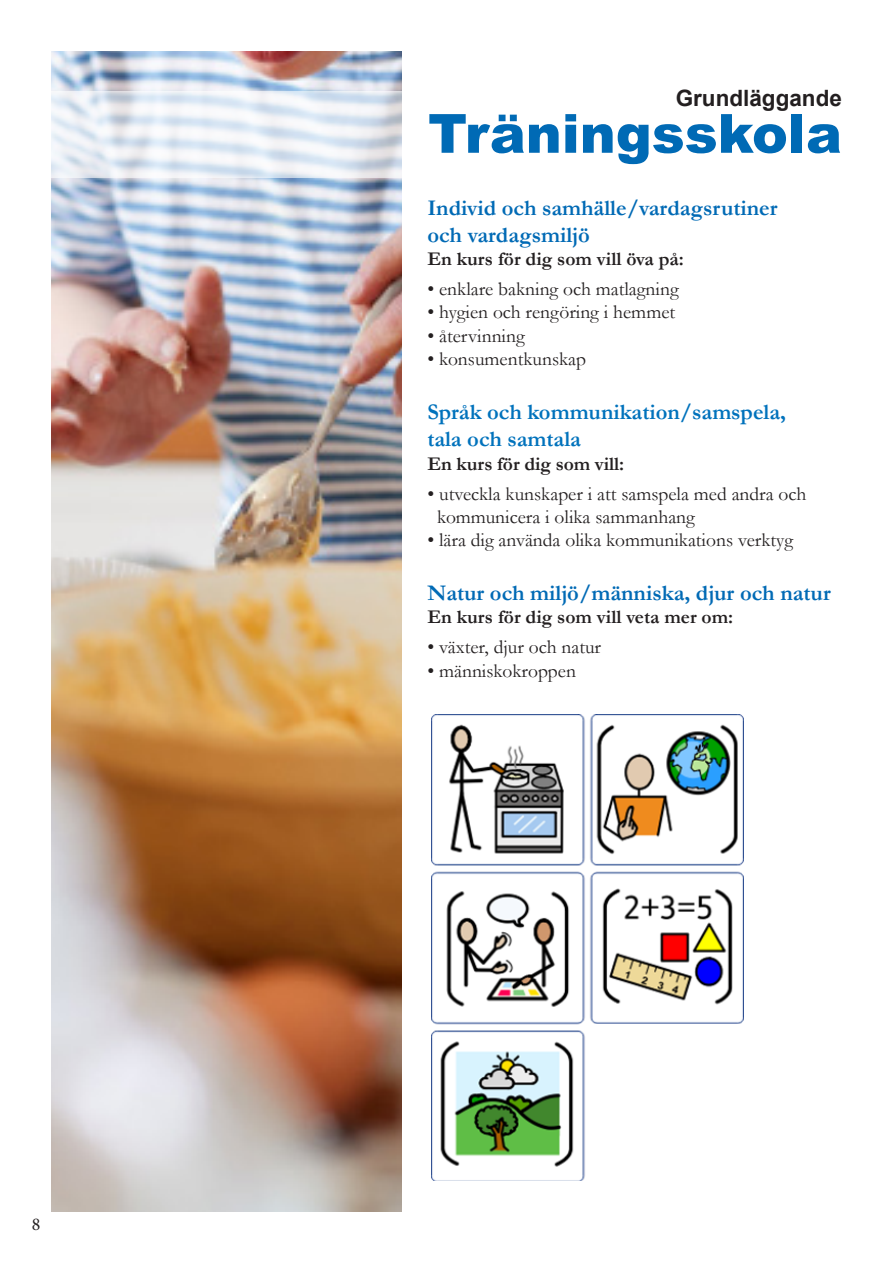
<style>
.page{position:relative;width:893px;height:1263px;background:#fff}
.page>*{position:absolute;margin:0;border:0;box-sizing:border-box;transform-origin:0 0}
.t1{font:900 54px "Arial";color:#006ab5}
.t2{font:700 22.5px "Garamond";color:#006ab5}
.t3{font:700 22.5px "Garamond";color:#0072bc}
.t4{font:700 22.5px "Arial";color:#231f20}
.t5{font:19.5px/23.4px "Garamond";color:#231f20}
.t6{font:700 19.5px "Garamond";color:#231f20}
.t7{font:18px "Minion Pro";color:#231f20}
</style>
<div class="page">
<img style="left:51px;top:51px;width:351px;height:1161px">
<svg style="left:51px;top:91px;width:351px;height:87px"></svg>
<img style="left:431px;top:714px;width:312px;height:466px">
<div style="left:587px;top:1025px;width:191px;height:170px;background:#fff"></div>
<p class="t7" style="left:32px;top:1212px;width:10px">8</p>
<p class="t4" style="left:676px;top:82px;width:168px">Grundläggande</p>
<p class="t1" style="left:428px;top:94px;width:415px">Träningsskola</p>
<p class="t2" style="left:427px;top:192px;width:352px">Individ och samhälle/vardagsrutiner</p>
<p class="t2" style="left:427px;top:219px;width:164px">och vardagsmiljö</p>
<p class="t6" style="left:427px;top:245px;width:258px">En kurs för dig som vill öva på:</p>
<p class="t5" style="left:427px;top:277px;width:253px">• enklare bakning och matlagning</p>
<p class="t5" style="left:427px;top:300px;width:249px">• hygien och rengöring i hemmet</p>
<p class="t5" style="left:427px;top:323px;width:99px">• återvinning</p>
<p class="t5" style="left:427px;top:347px;width:160px">• konsumentkunskap</p>
<p class="t3" style="left:427px;top:397px;width:360px">Språk och kommunikation/samspela,</p>
<p class="t3" style="left:427px;top:424px;width:155px">tala och samtala</p>
<p class="t6" style="left:427px;top:450px;width:198px">En kurs för dig som vill:</p>
<p class="t5" style="left:437px;top:481px;width:371px;text-indent:-10px">• utveckla kunskaper i att samspela med andra och kommunicera i olika sammanhang</p>
<p class="t5" style="left:427px;top:528px;width:367px">• lära dig använda olika kommunikations verktyg</p>
<p class="t2" style="left:427px;top:577px;width:405px">Natur och miljö/människa, djur och natur</p>
<p class="t6" style="left:427px;top:604px;width:307px">En kurs för dig som vill veta mer om:</p>
<p class="t5" style="left:427px;top:635px;width:175px">• växter, djur och natur</p>
<p class="t5" style="left:427px;top:658px;width:150px">• människokroppen</p>
</div>
